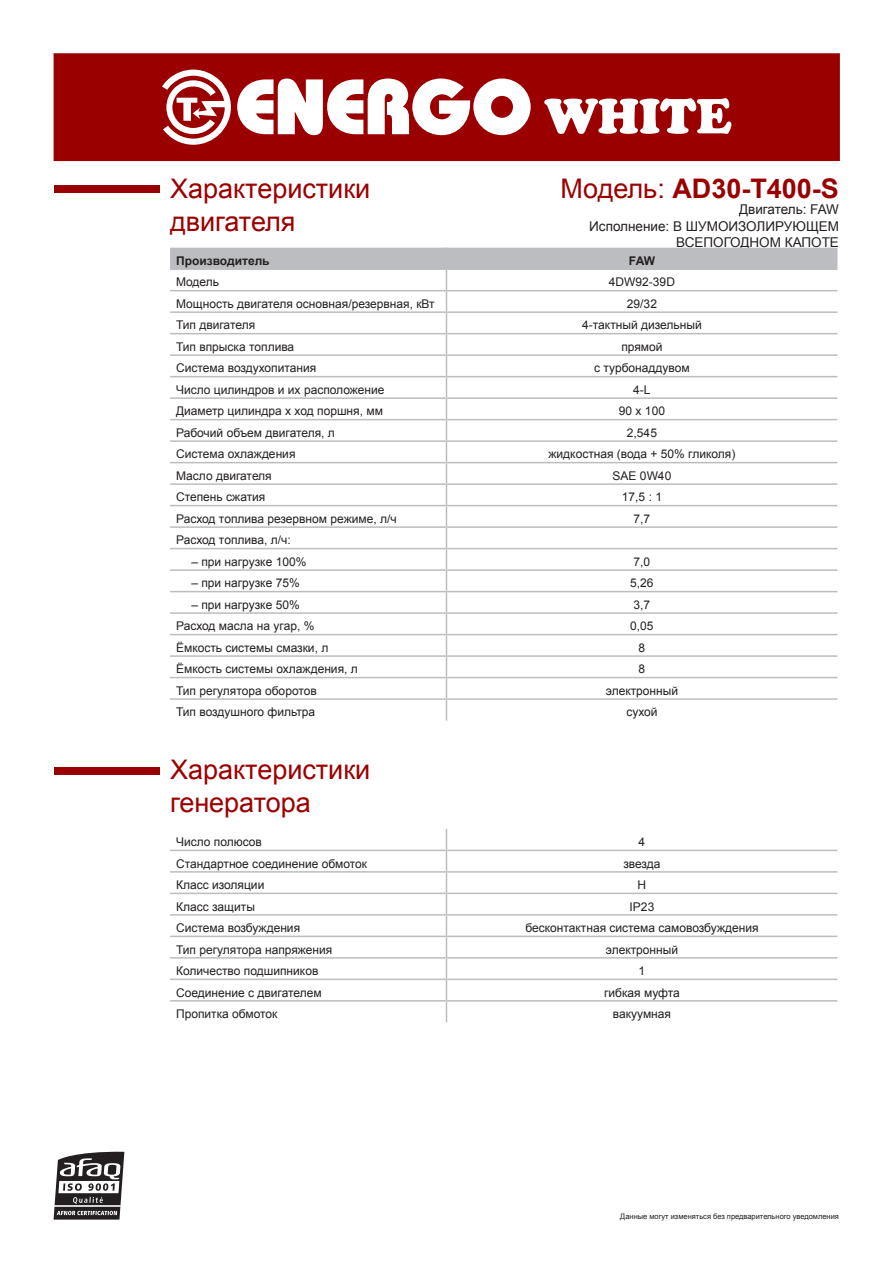
<style>
.page{position:relative;width:893px;height:1263px;background:#fff}
.page>*{position:absolute;margin:0;border:0;box-sizing:border-box;transform-origin:0 0}
.t1{font:27px/32.4px "Arial";color:#9b0000}
.t2{font:700 27px "Arial";color:#9b0000}
.t3{font:13.5px/16.2px "Arial";color:#231f20;text-align:right}
.t4{font:12px "Arial";color:#231f20}
.t5{font:700 12px "Arial";color:#231f20}
.t6{font:7.5px "Arial";color:#231f20}
.s1{font-weight:400}
</style>
<div class="page">
<svg style="left:54px;top:1151px;width:70px;height:68px"></svg>
<hr style="left:55px;top:1205px;width:65px;height:1px;background:#fff">
<div style="left:54px;top:53px;width:786px;height:108px;background:#9b0000;border:2px solid #9b0000"></div>
<svg style="left:162px;top:70px;width:69px;height:75px"></svg>
<svg style="left:237px;top:79px;width:294px;height:56px"></svg>
<svg style="left:544px;top:98px;width:187px;height:36px"></svg>
<svg style="left:170px;top:248px;width:667px;height:472px"></svg>
<hr style="left:170px;top:850px;width:276px;height:1px;background:#bcbdc0">
<hr style="left:446px;top:850px;width:391px;height:1px;background:#bcbdc0">
<hr style="left:170px;top:871px;width:276px;height:2px;background:#bcbdc0">
<hr style="left:446px;top:871px;width:391px;height:2px;background:#bcbdc0">
<hr style="left:170px;top:893px;width:276px;height:1px;background:#bcbdc0">
<hr style="left:446px;top:893px;width:391px;height:1px;background:#bcbdc0">
<hr style="left:170px;top:914px;width:276px;height:2px;background:#bcbdc0">
<hr style="left:446px;top:914px;width:391px;height:2px;background:#bcbdc0">
<hr style="left:170px;top:936px;width:276px;height:1px;background:#bcbdc0">
<hr style="left:446px;top:936px;width:391px;height:1px;background:#bcbdc0">
<hr style="left:170px;top:957px;width:276px;height:1px;background:#bcbdc0">
<hr style="left:446px;top:957px;width:391px;height:1px;background:#bcbdc0">
<hr style="left:170px;top:978px;width:276px;height:2px;background:#bcbdc0">
<hr style="left:446px;top:978px;width:391px;height:2px;background:#bcbdc0">
<hr style="left:170px;top:1000px;width:276px;height:1px;background:#bcbdc0">
<hr style="left:446px;top:1000px;width:391px;height:1px;background:#bcbdc0">
<svg style="left:446px;top:829px;width:1px;height:193px"></svg>
<div style="left:54px;top:186px;width:106px;height:7px;background:#9b0000"></div>
<div style="left:54px;top:767px;width:106px;height:7px;background:#9b0000"></div>
<p class="t1" style="left:170px;top:172px;width:202px">Характеристики двигателя</p>
<h1 class="t2" style="left:560px;top:170px;width:280px"><span class="s1">Модель:</span> AD30-T400-S</h1>
<p class="t3" style="left:589px;top:202px;width:251px">Двигатель: FAW<br>Исполнение: В ШУМОИЗОЛИРУЮЩЕМ<br>ВСЕПОГОДНОМ КАПОТЕ</p>
<p class="t5" style="left:176px;top:252px;width:95px">Производитель</p>
<p class="t5" style="left:629px;top:252px;width:28px">FAW</p>
<p class="t4" style="left:176px;top:274px;width:45px">Модель</p>
<p class="t4" style="left:609px;top:274px;width:68px">4DW92-39D</p>
<p class="t4" style="left:176px;top:295px;width:260px">Мощность двигателя основная/резервная, кВт</p>
<p class="t4" style="left:627px;top:295px;width:32px">29/32</p>
<p class="t4" style="left:176px;top:317px;width:81px">Тип двигателя</p>
<p class="t4" style="left:582px;top:317px;width:121px">4-тактный дизельный</p>
<p class="t4" style="left:176px;top:338px;width:120px">Тип впрыска топлива</p>
<p class="t4" style="left:621px;top:338px;width:43px">прямой</p>
<p class="t4" style="left:176px;top:360px;width:142px">Система воздухопитания</p>
<p class="t4" style="left:594px;top:360px;width:97px">с турбонаддувом</p>
<p class="t4" style="left:176px;top:381px;width:210px">Число цилиндров и их расположение</p>
<p class="t4" style="left:633px;top:381px;width:19px">4-L</p>
<p class="t4" style="left:176px;top:403px;width:208px">Диаметр цилиндра х ход поршня, мм</p>
<p class="t4" style="left:619px;top:403px;width:48px">90 х 100</p>
<p class="t4" style="left:176px;top:424px;width:160px">Рабочий объем двигателя, л</p>
<p class="t4" style="left:627px;top:424px;width:32px">2,545</p>
<p class="t4" style="left:176px;top:446px;width:121px">Система охлаждения</p>
<p class="t4" style="left:548px;top:446px;width:188px">жидкостная (вода + 50% гликоля)</p>
<p class="t4" style="left:176px;top:467px;width:97px">Масло двигателя</p>
<p class="t4" style="left:613px;top:467px;width:60px">SAE 0W40</p>
<p class="t4" style="left:176px;top:489px;width:91px">Степень сжатия</p>
<p class="t4" style="left:622px;top:489px;width:42px">17,5 : 1</p>
<p class="t4" style="left:176px;top:510px;width:222px">Расход топлива резервном режиме, л/ч</p>
<p class="t4" style="left:634px;top:510px;width:18px">7,7</p>
<p class="t4" style="left:176px;top:532px;width:116px">Расход топлива, л/ч:</p>
<p class="t4" style="left:191px;top:553px;width:117px">– при нагрузке 100%</p>
<p class="t4" style="left:634px;top:553px;width:18px">7,0</p>
<p class="t4" style="left:191px;top:575px;width:110px">– при нагрузке 75%</p>
<p class="t4" style="left:630px;top:575px;width:25px">5,26</p>
<p class="t4" style="left:191px;top:596px;width:110px">– при нагрузке 50%</p>
<p class="t4" style="left:634px;top:596px;width:18px">3,7</p>
<p class="t4" style="left:176px;top:618px;width:140px">Расход масла на угар, %</p>
<p class="t4" style="left:630px;top:618px;width:25px">0,05</p>
<p class="t4" style="left:176px;top:639px;width:154px">Ёмкость системы смазки, л</p>
<p class="t4" style="left:639px;top:639px;width:8px">8</p>
<p class="t4" style="left:176px;top:661px;width:183px">Ёмкость системы охлаждения, л</p>
<p class="t4" style="left:639px;top:661px;width:8px">8</p>
<p class="t4" style="left:176px;top:682px;width:142px">Тип регулятора оборотов</p>
<p class="t4" style="left:606px;top:682px;width:74px">электронный</p>
<p class="t4" style="left:176px;top:704px;width:141px">Тип воздушного фильтра</p>
<p class="t4" style="left:626px;top:704px;width:33px">сухой</p>
<p class="t1" style="left:170px;top:754px;width:202px">Характеристики генератора</p>
<p class="t4" style="left:176px;top:834px;width:87px">Число полюсов</p>
<p class="t4" style="left:639px;top:834px;width:8px">4</p>
<p class="t4" style="left:176px;top:855px;width:193px">Стандартное соединение обмоток</p>
<p class="t4" style="left:623px;top:855px;width:39px">звезда</p>
<p class="t4" style="left:176px;top:877px;width:90px">Класс изоляции</p>
<p class="t4" style="left:638px;top:877px;width:10px">H</p>
<p class="t4" style="left:176px;top:898px;width:80px">Класс защиты</p>
<p class="t4" style="left:630px;top:898px;width:26px">IP23</p>
<p class="t4" style="left:176px;top:920px;width:126px">Система возбуждения</p>
<p class="t4" style="left:525px;top:920px;width:235px">бесконтактная система самовозбуждения</p>
<p class="t4" style="left:176px;top:941px;width:158px">Тип регулятора напряжения</p>
<p class="t4" style="left:606px;top:941px;width:74px">электронный</p>
<p class="t4" style="left:176px;top:963px;width:144px">Количество подшипников</p>
<p class="t4" style="left:639px;top:963px;width:8px">1</p>
<p class="t4" style="left:176px;top:984px;width:147px">Соединение с двигателем</p>
<p class="t4" style="left:604px;top:984px;width:77px">гибкая муфта</p>
<p class="t4" style="left:176px;top:1005px;width:103px">Пропитка обмоток</p>
<p class="t4" style="left:613px;top:1005px;width:60px">вакуумная</p>
<p class="t6" style="left:620px;top:1211px;width:220px">Данные могут изменяться без предварительного уведомления</p>
</div>
